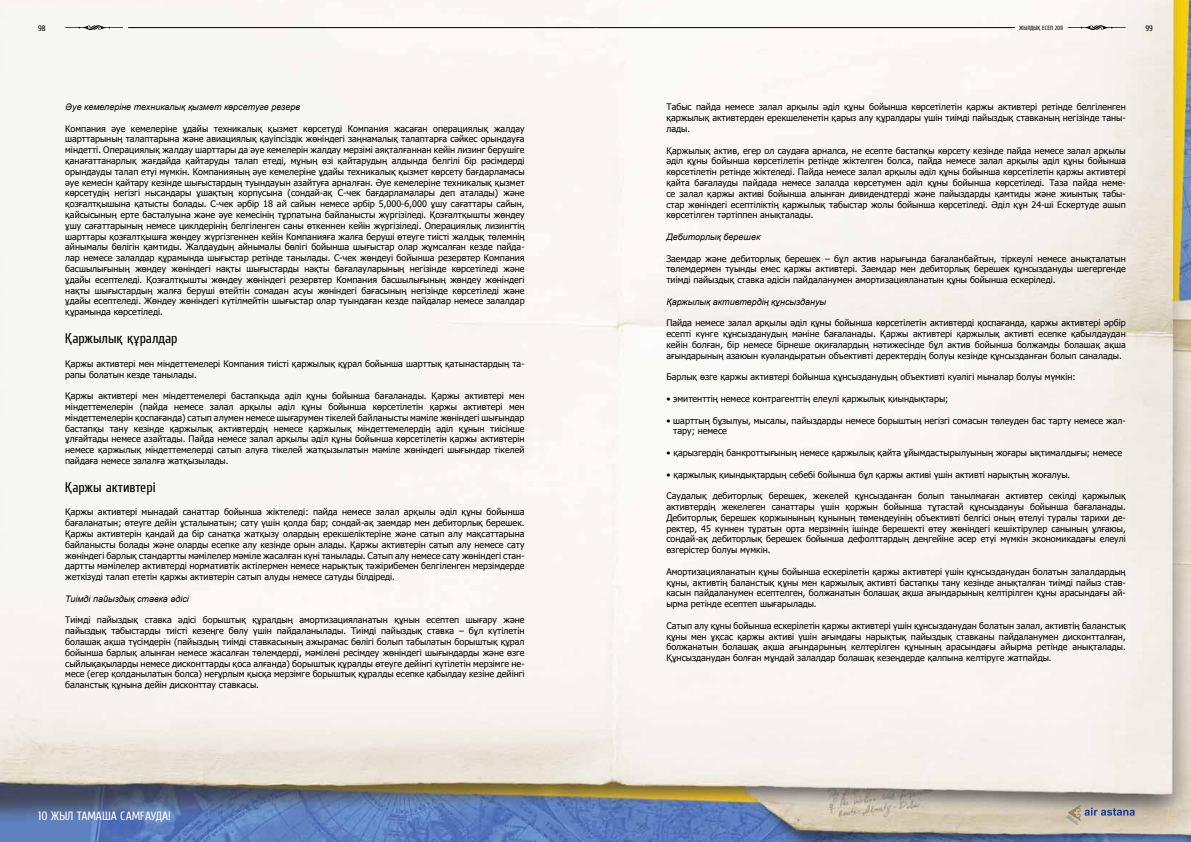
<style>
.page{position:relative;width:1191px;height:842px;background:#fff}
.page>*{position:absolute;margin:0;border:0;box-sizing:border-box;transform-origin:0 0}
.t1{font:14px "Cuprum FF Ukz";color:#000}
.t2{font:12px "Cuprum FF Ukz";letter-spacing:-.005em;color:#fff}
.t3{font:9px/10.8px "Tahoma";color:#000;text-align:justify}
.t4{font:italic 9px "Arial";color:#000}
.t5{font:8px "Cuprum FF Ukz";color:#000}
.t6{font:6px "Cuprum FF Ukz";letter-spacing:-.005em;color:#000}
</style>
<div class="page">
<img style="left:0;top:0;width:1191px;height:842px">
<svg style="left:1067px;top:25px;width:58px;height:5px"></svg>
<svg style="left:65px;top:25px;width:58px;height:5px"></svg>
<hr style="left:128px;top:27px;width:467px;height:1px;background:#000">
<svg style="left:1065px;top:804px;width:69px;height:21px"></svg>
<svg style="left:1167px;top:807px;width:1px;height:20px"></svg>
<hr style="left:596px;top:27px;width:418px;height:1px;background:#000">
<p class="t5" style="left:38px;top:24px;width:9px">98</p>
<p class="t6" style="left:1019px;top:24px;width:45px">Жылдық есеп 2011</p>
<p class="t5" style="left:1145px;top:24px;width:9px">99</p>
<p class="t4" style="left:65px;top:101px;width:236px">Әуе кемелеріне техникалық қызмет көрсетуге резерв</p>
<p class="t3" style="left:65px;top:123px;width:461px">Компания әуе кемелеріне ұдайы техникалық қызмет көрсетуді Компания жасаған операциялық жалдау шарттарының талаптарына және авиациялық қауіпсіздік жөніндегі заңнамалық талаптарға сәйкес орындауға міндетті. Операциялық жалдау шарттары да әуе кемелерін жалдау мерзімі аяқталғаннан кейін лизинг берушіге қанағаттанарлық жағдайда қайтаруды талап етеді, мұның өзі қайтарудың алдында белгілі бір рәсімдерді орындауды талап етуі мүмкін. Компанияның әуе кемелеріне ұдайы техникалық қызмет көрсету бағдарламасы әуе кемесін қайтару кезінде шығыстардың туындауын азайтуға арналған. Әуе кемелеріне техникалық қызмет көрсетудің негізгі нысандары ұшақтың корпусына (сондай-ақ С-чек бағдарламалары деп аталады) және қозғалтқышына қатысты болады. С-чек әрбір 18 ай сайын немесе әрбір 5,000-6,000 ұшу сағаттары сайын, қайсысының ерте басталуына және әуе кемесінің тұрпатына байланысты жүргізіледі. Қозғалтқышты жөндеу ұшу сағаттарының немесе циклдерінің белгіленген саны өткеннен кейін жүргізіледі. Операциялық лизингтің шарттары қозғалтқышға жөндеу жүргізгеннен кейін Компанияға жалға беруші өтеуге тиісті жалдық төлемнің айнымалы бөлігін қамтиды. Жалдаудың айнымалы бөлігі бойынша шығыстар олар жұмсалған кезде пайда&shy;лар немесе залалдар құрамында шығыстар ретінде танылады. C-чек жөндеуі бойынша резервтер Компания басшылығының жөндеу жөніндегі нақты шығыстарды нақты бағалауларының негізінде көрсетіледі және ұдайы есептеледі. Қозғалтқышты жөндеу жөніндегі резервтер Компания басшылығының жөндеу жөніндегі нақты шығыстардың жалға беруші өтейтін сомадан асуы жөніндегі бағасының негізінде көрсетіледі және ұдайы есептеледі. Жөндеу жөніндегі күтілмейтін шығыстар олар туындаған кезде пайдалар немесе залалдар құрамында көрсетіледі.</p>
<h1 class="t1" style="left:65px;top:330px;width:114px">Қаржылық құралдар</h1>
<p class="t3" style="left:65px;top:358px;width:461px">Қаржы активтері мен міндеттемелері Компания тиісті қаржылық құрал бойынша шарттық қатынастардың та&shy;рапы болатын кезде танылады.</p>
<p class="t3" style="left:65px;top:390px;width:461px">Қаржы активтері мен міндеттемелері бастапқыда әділ құны бойынша бағаланады. Қаржы активтері мен міндеттемелерін (пайда немесе залал арқылы әділ құны бойынша көрсетілетін қаржы активтері мен міндеттемелерін қоспағанда) сатып алумен немесе шығарумен тікелей байланысты мәміле жөніндегі шығындар бастапқы тану кезінде қаржылық активтердің немесе қаржылық міндеттемелердің әділ құнын тиісінше ұлғайтады немесе азайтады. Пайда немесе залал арқылы әділ құны бойынша көрсетілетін қаржы активтерін немесе қаржылық міндеттемелерді сатып алуға тікелей жатқызылатын мәміле жөніндегі шығындар тікелей пайдаға немесе залалға жатқызылады.</p>
<h1 class="t1" style="left:65px;top:478px;width:92px">Қаржы активтері</h1>
<p class="t3" style="left:65px;top:506px;width:461px">Қаржы активтері мынадай санаттар бойынша жіктеледі: пайда немесе залал арқылы әділ құны бойынша бағаланатын; өтеуге дейін ұсталынатын; сату үшін қолда бар; сондай-ақ заемдар мен дебиторлық берешек.<br>Қаржы активтерін қандай да бір санатқа жатқызу олардың ерекшеліктеріне және сатып алу мақсаттарына байланысты болады және оларды есепке алу кезінде орын алады. Қаржы активтерін сатып алу немесе сату жөніндегі барлық стандартты мәмілелер мәміле жасалған күні танылады. Сатып алу немесе сату жөніндегі стан&shy;дартты мәмілелер активтерді нормативтік актілермен немесе нарықтық тәжірибемен белгіленген мерзімдерде жеткізуді талап ететін қаржы активтерін сатып алуды немесе сатуды білдіреді.</p>
<p class="t4" style="left:65px;top:593px;width:125px">Тиімді пайыздық ставка әдісі</p>
<p class="t3" style="left:65px;top:614px;width:461px">Тиімді пайыздық ставка әдісі борыштық құралдың амортизацияланатын құнын есептеп шығару және пайыздық табыстарды тиісті кезеңге бөлу үшін пайдаланылады. Тиімді пайыздық ставка – бұл күтілетін болашақ ақша түсімдерін (пайыздың тиімді ставкасының ажырамас бөлігі болып табылатын борыштық құрал бойынша барлық алынған немесе жасалған төлемдерді, мәмілені ресімдеу жөніндегі шығындарды және өзге сыйлықақыларды немесе дисконттарды қоса алғанда) борыштық құралды өтеуге дейінгі күтілетін мерзімге не&shy;месе (егер қолданылатын болса) неғұрлым қысқа мерзімге борыштық құралды есепке қабылдау кезіне дейінгі баланстық құнына дейін дисконттау ставкасы.</p>
<h2 class="t2" style="left:38px;top:809px;width:134px">10 жыл тамаша самғауда!</h2>
<p class="t3" style="left:666px;top:101px;width:461px">Табыс пайда немесе залал арқылы әділ құны бойынша көрсетілетін қаржы активтері ретінде белгіленген қаржылық активтерден ерекшеленетін қарыз алу құралдары үшін тиімді пайыздық ставканың негізінде таны&shy;лады.</p>
<p class="t3" style="left:666px;top:144px;width:461px">Қаржылық актив, егер ол саудаға арналса, не есепте бастапқы көрсету кезінде пайда немесе залал арқылы әділ құны бойынша көрсетілетін ретінде жіктелген болса, пайда немесе залал арқылы әділ құны бойынша көрсетілетін ретінде жіктеледі. Пайда немесе залал арқылы әділ құны бойынша көрсетілетін қаржы активтері қайта бағалауды пайдада немесе залалда көрсетумен әділ құны бойынша көрсетіледі. Таза пайда неме&shy;се залал қаржы активі бойынша алынған дивидендтерді және пайыздарды қамтиды және жиынтық табы&shy;стар жөніндегі есептіліктің қаржылық табыстар жолы бойынша көрсетіледі. Әділ құн 24-ші Ескертуде ашып көрсетілген тәртіппен анықталады.</p>
<p class="t4" style="left:666px;top:231px;width:95px">Дебиторлық берешек</p>
<p class="t3" style="left:666px;top:252px;width:461px">Заемдар және дебиторлық берешек – бұл актив нарығында бағаланбайтын, тіркеулі немесе анықталатын төлемдермен туынды емес қаржы активтері. Заемдар мен дебиторлық берешек құнсыздануды шегергенде тиімді пайыздық ставка әдісін пайдаланумен амортизацияланатын құны бойынша ескеріледі.</p>
<p class="t4" style="left:666px;top:296px;width:161px">Қаржылық активтердің құнсыздануы</p>
<p class="t3" style="left:666px;top:317px;width:461px">Пайда немесе залал арқылы әділ құны бойынша көрсетілетін активтерді қоспағанда, қаржы активтері әрбір есепті күнге құнсызданудың мәніне бағаланады. Қаржы активтері қаржылық активті есепке қабылдаудан кейін болған, бір немесе бірнеше оқиғалардың нәтижесінде бұл актив бойынша болжамды болашақ ақша ағындарының азаюын куәландыратын объективті деректердің болуы кезінде құнсызданған болып саналады.</p>
<p class="t3" style="left:666px;top:371px;width:411px">Барлық өзге қаржы активтері бойынша құнсызданудың объективті куәлігі мыналар болуы мүмкін:</p>
<p class="t3" style="left:666px;top:393px;width:283px">• эмитенттің немесе контрагенттің елеулі қаржылық қиындықтары;</p>
<p class="t3" style="left:673px;top:414px;width:454px;text-indent:-7px">• шарттың бұзылуы, мысалы, пайыздарды немесе борыштың негізгі сомасын төлеуден бас тарту немесе жал&shy;тару; немесе</p>
<p class="t3" style="left:666px;top:447px;width:457px">• қарызгердің банкроттығының немесе қаржылық қайта ұйымдастырылуының жоғары ықтималдығы; немесе</p>
<p class="t3" style="left:666px;top:468px;width:405px">• қаржылық қиындықтардың себебі бойынша бұл қаржы активі үшін активті нарықтың жоғалуы.</p>
<p class="t3" style="left:666px;top:490px;width:461px">Саудалық дебиторлық берешек, жекелей құнсызданған болып танылмаған активтер секілді қаржылық активтердің жекелеген санаттары үшін қоржын бойынша тұтастай құнсыздануы бойынша бағаланады.<br>Дебиторлық берешек қоржынының құнының төмендеуінің объективті белгісі оның өтелуі туралы тарихи де&shy;ректер, 45 күннен тұратын орта мерзімнің ішінде берешекті өтеу жөніндегі кешіктірулер санының ұлғаюы, сондай-ақ дебиторлық берешек бойынша дефолттардың деңгейіне әсер етуі мүмкін экономикадағы елеулі өзгерістер болуы мүмкін.</p>
<p class="t3" style="left:666px;top:566px;width:461px">Амортизацияланатын құны бойынша ескерілетін қаржы активтері үшін құнсызданудан болатын залалдардың құны, активтің баланстық құны мен қаржылық активті бастапқы тану кезінде анықталған тиімді пайыз став&shy;касын пайдаланумен есептелген, болжанатын болашақ ақша ағындарының келтірілген құны арасындағы ай&shy;ырма ретінде есептеп шығарылады.</p>
<p class="t3" style="left:666px;top:620px;width:461px">Сатып алу құны бойынша ескерілетін қаржы активтері үшін құнсызданудан болатын залал, активтің баланстық құны мен ұқсас қаржы активі үшін ағымдағы нарықтық пайыздық ставканы пайдаланумен дисконтталған, болжанатын болашақ ақша ағындарының келтерілген құнының арасындағы айырма ретінде анықталады.<br>Құнсызданудан болған мұндай залалдар болашақ кезеңдерде қалпына келтіруге жатпайды.</p>
</div>
